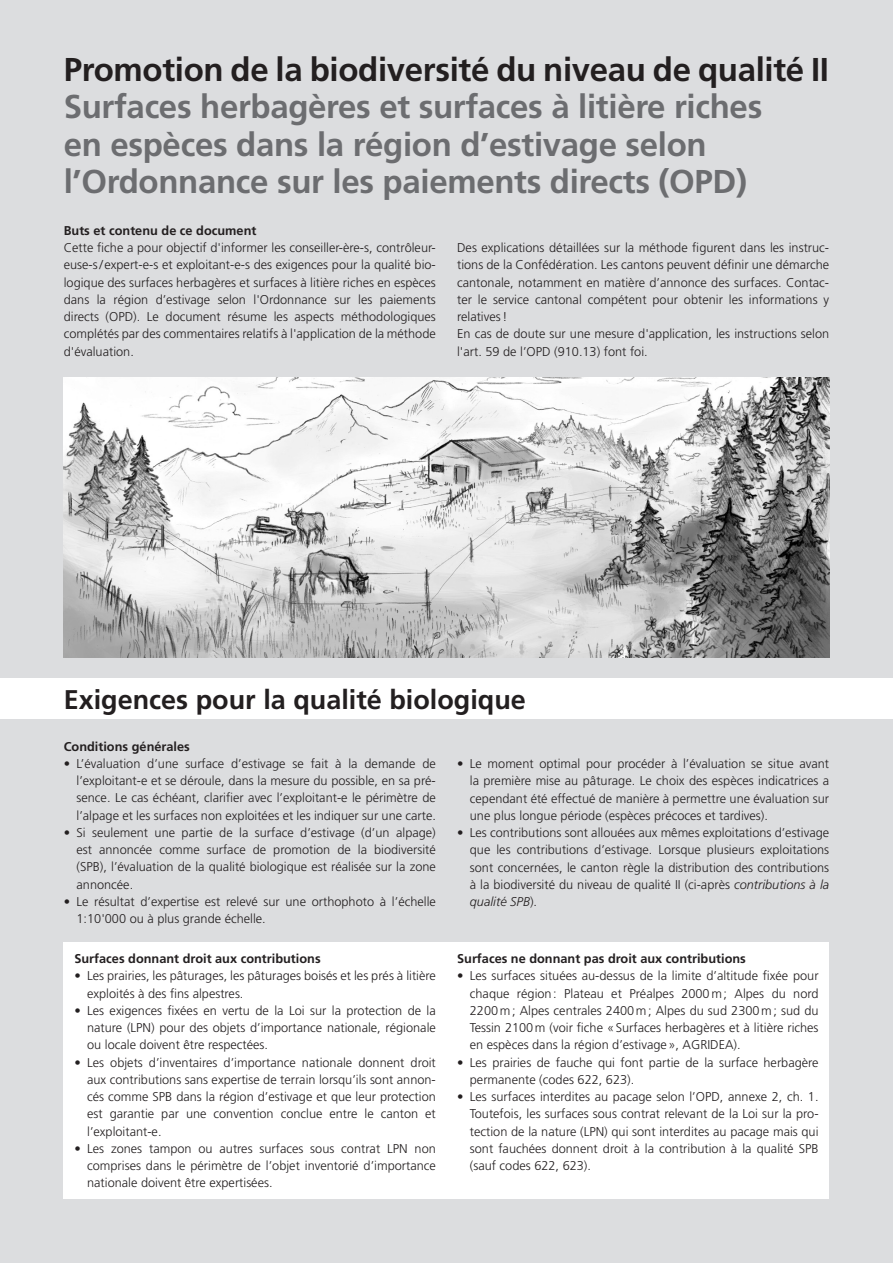
<style>
.page{position:relative;width:893px;height:1263px;background:#dcdddf}
.page>*{position:absolute;margin:0;border:0;box-sizing:border-box;transform-origin:0 0}
.Sous-titre_titre_1{font:700 33px/37.5px "Frutiger";letter-spacing:-.01em;color:#6c6d70}
.Titre_1{font:700 33px "Frutiger";letter-spacing:-.01em;color:#231f20}
.Titre_2{font:700 27px "Frutiger";color:#231f20}
.Puces{font:300 12.75px/17.2px "Frutiger";color:#231f20;text-align:justify}
.Texte_courant{font:300 12.75px/17.2px "Frutiger";color:#231f20;text-align:justify}
.Titre_3{font:700 12.75px "Frutiger";color:#231f20}
.s1{font-style:italic}
</style>
<div class="page">
<img style="left:64px;top:377px;width:765px;height:280px">
<div style="left:0;top:678px;width:893px;height:41px;background:#fff"></div>
<div style="left:64px;top:943px;width:765px;height:256px;background:#fff"></div>
<p class="Titre_1" style="left:64px;top:50px;width:767px">Promotion de la biodiversité du niveau de qualité II</p>
<p class="Sous-titre_titre_1" style="left:64px;top:88px;width:700px">Surfaces herbagères et surfaces à litière riches en espèces dans la région d’estivage selon l’Ordonnance sur les paiements directs (OPD)</p>
<p class="Titre_3" style="left:64px;top:223px;width:194px">Buts et contenu de ce document</p>
<p class="Texte_courant" style="left:64px;top:239px;width:374px">Cette fiche a pour objectif d'informer les conseiller-ère-s, contrôleur&shy;euse-s/ expert-e-s et exploitant-e-s des exigences pour la qualité bio&shy;logique des surfaces herbagères et surfaces à litière riches en espèces dans la région d’estivage selon l'Ordonnance sur les paiements directs (OPD). Le document résume les aspects méthodologiques complétés par des commentaires relatifs à l'application de la méthode d'évaluation.</p>
<p class="Texte_courant" style="left:457px;top:239px;width:374px">Des explications détaillées sur la méthode figurent dans les instruc&shy;tions de la Confédération. Les cantons peuvent définir une démarche cantonale, notamment en matière d’annonce des surfaces. Contac&shy;ter le service cantonal compétent pour obtenir les informations y relatives!</p>
<p class="Texte_courant" style="left:457px;top:325px;width:374px">En cas de doute sur une mesure d'application, les instructions selon l'art. 59 de l’OPD (910.13) font foi.</p>
<p class="Titre_2" style="left:64px;top:684px;width:464px">Exigences pour la qualité biologique</p>
<p class="Titre_3" style="left:64px;top:739px;width:128px">Conditions générales</p>
<p class="Puces" style="left:77px;top:755px;width:361px;text-indent:-13px">• L’évaluation d’une surface d’estivage se fait à la demande de l’exploitant-e et se déroule, dans la mesure du possible, en sa pré&shy;sence. Le cas échéant, clarifier avec l’exploitant-e le périmètre de l’alpage et les surfaces non exploitées et les indiquer sur une carte.</p>
<p class="Puces" style="left:77px;top:824px;width:361px;text-indent:-13px">• Si seulement une partie de la surface d’estivage (d’un alpage) est annoncée comme surface de promotion de la biodiversité (SPB), l’évaluation de la qualité biologique est réalisée sur la zone annoncée.</p>
<p class="Puces" style="left:77px;top:893px;width:361px;text-indent:-13px">• Le résultat d’expertise est relevé sur une orthophoto à l’échelle<br>1:10'000 ou à plus grande échelle.</p>
<p class="Puces" style="left:470px;top:755px;width:361px;text-indent:-13px">• Le moment optimal pour procéder à l’évaluation se situe avant la première mise au pâturage. Le choix des espèces indicatrices a cependant été effectué de manière à permettre une évaluation sur une plus longue période (espèces précoces et tardives).</p>
<p class="Puces" style="left:470px;top:824px;width:361px;text-indent:-13px">• Les contributions sont allouées aux mêmes exploitations d’estivage que les contributions d’estivage. Lorsque plusieurs exploitations sont concernées, le canton règle la distribution des contributions à la biodiversité du niveau de qualité II (ci-après <span class="s1">contributions à la qualité SPB</span>).</p>
<p class="Titre_3" style="left:74px;top:951px;width:248px">Surfaces donnant droit aux contributions</p>
<p class="Puces" style="left:87px;top:967px;width:350px;text-indent:-13px">• Les prairies, les pâturages, les pâturages boisés et les prés à litière exploités à des fins alpestres.</p>
<p class="Puces" style="left:87px;top:1002px;width:350px;text-indent:-13px">• Les exigences fixées en vertu de la Loi sur la protection de la nature (LPN) pour des objets d’importance nationale, régionale ou locale doivent être respectées.</p>
<p class="Puces" style="left:87px;top:1054px;width:350px;text-indent:-13px">• Les objets d’inventaires d’importance nationale donnent droit aux contributions sans expertise de terrain lorsqu’ils sont annon&shy;cés comme SPB dans la région d’estivage et que leur protection est garantie par une convention conclue entre le canton et l’exploitant-e.</p>
<p class="Puces" style="left:87px;top:1140px;width:350px;text-indent:-13px">• Les zones tampon ou autres surfaces sous contrat LPN non comprises dans le périmètre de l’objet inventorié d’importance nationale doivent être expertisées.</p>
<p class="Titre_3" style="left:457px;top:951px;width:290px">Surfaces ne donnant pas droit aux contributions</p>
<p class="Puces" style="left:470px;top:967px;width:350px;text-indent:-13px">• Les surfaces situées au-dessus de la limite d’altitude fixée pour chaque région: Plateau et Préalpes 2000m; Alpes du nord 2200m; Alpes centrales 2400m; Alpes du sud 2300m; sud du Tessin 2100m (voir fiche «Surfaces herbagères et à litière riches en espèces dans la région d’estivage», AGRIDEA).</p>
<p class="Puces" style="left:470px;top:1054px;width:350px;text-indent:-13px">• Les prairies de fauche qui font partie de la surface herbagère permanente (codes 622, 623).</p>
<p class="Puces" style="left:470px;top:1088px;width:350px;text-indent:-13px">• Les surfaces interdites au pacage selon l’OPD, annexe 2, ch. 1.<br>Toutefois, les surfaces sous contrat relevant de la Loi sur la pro&shy;tection de la nature (LPN) qui sont interdites au pacage mais qui sont fauchées donnent droit à la contribution à la qualité SPB (sauf codes 622, 623).</p>
</div>
